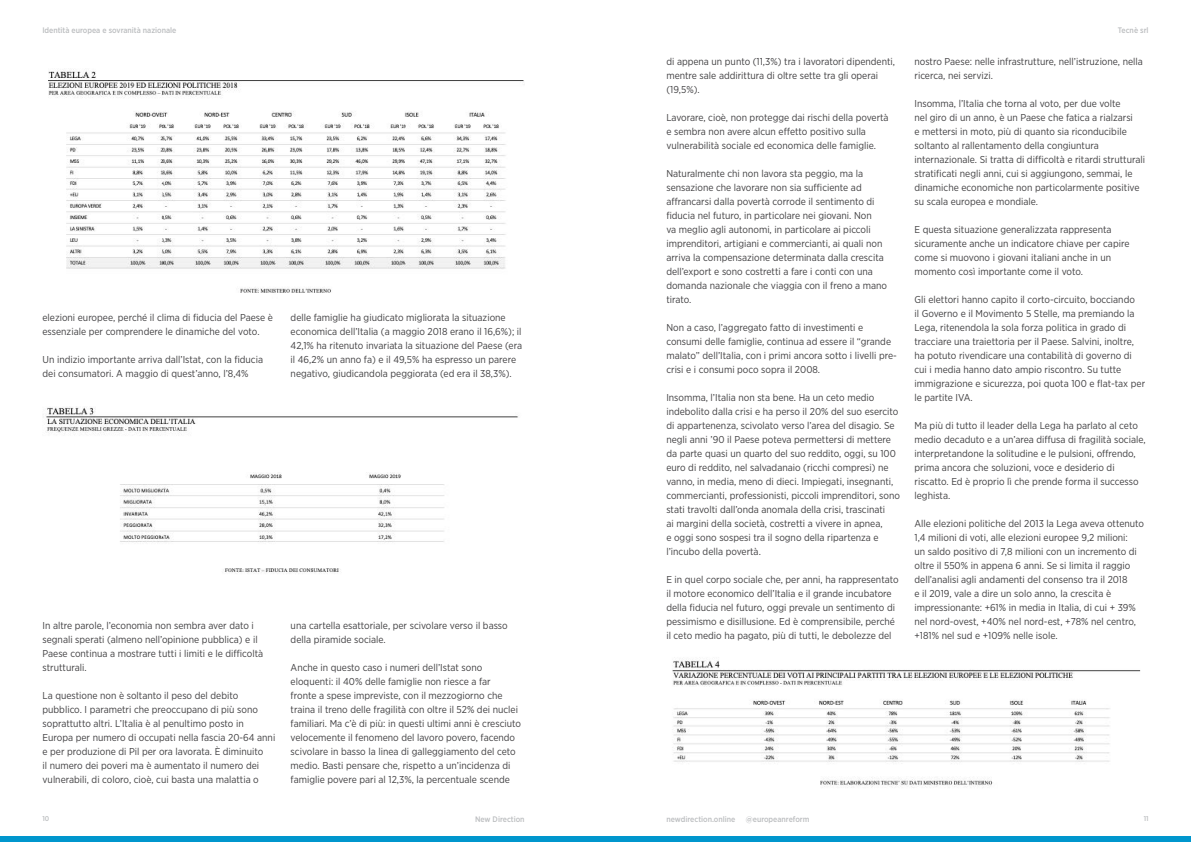
<style>
.page{position:relative;width:1191px;height:842px;background:#fff}
.page>*{position:absolute;margin:0;border:0;box-sizing:border-box;transform-origin:0 0}
.t1{font:10px/14px "Gotham Narrow";color:#414042}
.t2{font:500 8px "Gotham Narrow";color:#bcbec0}
.t3{font:500 7px "Gotham Narrow";color:#bcbec0}
</style>
<div class="page">
<div style="left:0;top:836px;width:1191px;height:6px;background:#0096cd"></div>
<img style="left:48px;top:69px;width:476px;height:224px">
<img style="left:43px;top:406px;width:475px;height:167px">
<img style="left:672px;top:660px;width:469px;height:128px">
<p class="t2" style="left:42px;top:25px;width:135px">Identità europea e sovranità nazionale</p>
<p class="t2" style="left:1117px;top:25px;width:32px">Tecnè srl</p>
<p class="t1" style="left:43px;top:310px;width:232px">elezioni europee, perché il clima di fiducia del Paese è essenziale per comprendere le dinamiche del voto.</p>
<p class="t1" style="left:43px;top:352px;width:222px">Un indizio importante arriva dall’Istat, con la fiducia dei consumatori. A maggio di quest’anno, l’8,4%</p>
<p class="t1" style="left:291px;top:310px;width:233px">delle famiglie ha giudicato migliorata la situazione economica dell’Italia (a maggio 2018 erano il 16,6%); il 42,1% ha ritenuto invariata la situazione del Paese (era il 46,2% un anno fa) e il 49,5% ha espresso un parere negativo, giudicandola peggiorata (ed era il 38,3%).</p>
<p class="t1" style="left:43px;top:618px;width:222px">In altre parole, l’economia non sembra aver dato i segnali sperati (almeno nell’opinione pubblica) e il Paese continua a mostrare tutti i limiti e le difficoltà strutturali.</p>
<p class="t1" style="left:43px;top:688px;width:234px">La questione non è soltanto il peso del debito pubblico. I parametri che preoccupano di più sono soprattutto altri. L’Italia è al penultimo posto in Europa per numero di occupati nella fascia 20-64 anni e per produzione di Pil per ora lavorata. È diminuito<br>il numero dei poveri ma è aumentato il numero dei vulnerabili, di coloro, cioè, cui basta una malattia o</p>
<p class="t1" style="left:291px;top:618px;width:219px">una cartella esattoriale, per scivolare verso il basso della piramide sociale.</p>
<p class="t1" style="left:291px;top:660px;width:232px">Anche in questo caso i numeri dell’Istat sono eloquenti: il 40% delle famiglie non riesce a far<br>fronte a spese impreviste, con il mezzogiorno che traina il treno delle fragilità con oltre il 52% dei nuclei familiari. Ma c’è di più: in questi ultimi anni è cresciuto velocemente il fenomeno del lavoro povero, facendo scivolare in basso la linea di galleggiamento del ceto medio. Basti pensare che, rispetto a un’incidenza di famiglie povere pari al 12,3%, la percentuale scende</p>
<p class="t1" style="left:666px;top:54px;width:230px">di appena un punto (11,3%) tra i lavoratori dipendenti, mentre sale addirittura di oltre sette tra gli operai (19,5%).</p>
<p class="t1" style="left:666px;top:110px;width:224px">Lavorare, cioè, non protegge dai rischi della povertà e sembra non avere alcun effetto positivo sulla vulnerabilità sociale ed economica delle famiglie.</p>
<p class="t1" style="left:666px;top:166px;width:222px">Naturalmente chi non lavora sta peggio, ma la sensazione che lavorare non sia sufficiente ad affrancarsi dalla povertà corrode il sentimento di fiducia nel futuro, in particolare nei giovani. Non<br>va meglio agli autonomi, in particolare ai piccoli imprenditori, artigiani e commercianti, ai quali non arriva la compensazione determinata dalla crescita dell’export e sono costretti a fare i conti con una domanda nazionale che viaggia con il freno a mano tirato.</p>
<p class="t1" style="left:666px;top:320px;width:232px">Non a caso, l’aggregato fatto di investimenti e consumi delle famiglie, continua ad essere il “grande malato” dell’Italia, con i primi ancora sotto i livelli pre&shy;crisi e i consumi poco sopra il 2008.</p>
<p class="t1" style="left:666px;top:390px;width:235px">Insomma, l’Italia non sta bene. Ha un ceto medio indebolito dalla crisi e ha perso il 20% del suo esercito di appartenenza, scivolato verso l’area del disagio. Se negli anni ’90 il Paese poteva permettersi di mettere da parte quasi un quarto del suo reddito, oggi, su 100 euro di reddito, nel salvadanaio (ricchi compresi) ne vanno, in media, meno di dieci. Impiegati, insegnanti, commercianti, professionisti, piccoli imprenditori, sono stati travolti dall’onda anomala della crisi, trascinati<br>ai margini della società, costretti a vivere in apnea,<br>e oggi sono sospesi tra il sogno della ripartenza e l’incubo della povertà.</p>
<p class="t1" style="left:666px;top:572px;width:234px">E in quel corpo sociale che, per anni, ha rappresentato il motore economico dell’Italia e il grande incubatore della fiducia nel futuro, oggi prevale un sentimento di pessimismo e disillusione. Ed è comprensibile, perché il ceto medio ha pagato, più di tutti, le debolezze del</p>
<p class="t1" style="left:914px;top:54px;width:230px">nostro Paese: nelle infrastrutture, nell’istruzione, nella ricerca, nei servizi.</p>
<p class="t1" style="left:914px;top:96px;width:232px">Insomma, l’Italia che torna al voto, per due volte<br>nel giro di un anno, è un Paese che fatica a rialzarsi<br>e mettersi in moto, più di quanto sia riconducibile soltanto al rallentamento della congiuntura internazionale. Si tratta di difficoltà e ritardi strutturali stratificati negli anni, cui si aggiungono, semmai, le dinamiche economiche non particolarmente positive su scala europea e mondiale.</p>
<p class="t1" style="left:914px;top:222px;width:216px">E questa situazione generalizzata rappresenta sicuramente anche un indicatore chiave per capire come si muovono i giovani italiani anche in un momento così importante come il voto.</p>
<p class="t1" style="left:914px;top:292px;width:232px">Gli elettori hanno capito il corto-circuito, bocciando<br>il Governo e il Movimento 5 Stelle, ma premiando la Lega, ritenendola la sola forza politica in grado di tracciare una traiettoria per il Paese. Salvini, inoltre, ha potuto rivendicare una contabilità di governo di cui i media hanno dato ampio riscontro. Su tutte immigrazione e sicurezza, poi quota 100 e flat-tax per le partite IVA.</p>
<p class="t1" style="left:914px;top:418px;width:233px">Ma più di tutto il leader della Lega ha parlato al ceto medio decaduto e a un’area diffusa di fragilità sociale, interpretandone la solitudine e le pulsioni, offrendo, prima ancora che soluzioni, voce e desiderio di riscatto. Ed è proprio lì che prende forma il successo leghista.</p>
<p class="t1" style="left:914px;top:516px;width:231px">Alle elezioni politiche del 2013 la Lega aveva ottenuto 1,4 milioni di voti, alle elezioni europee 9,2 milioni:<br>un saldo positivo di 7,8 milioni con un incremento di oltre il 550% in appena 6 anni. Se si limita il raggio dell’analisi agli andamenti del consenso tra il 2018<br>e il 2019, vale a dire un solo anno, la crescita è impressionante: +61% in media in Italia, di cui + 39% nel nord-ovest, +40% nel nord-est, +78% nel centro, +181% nel sud e +109% nelle isole.</p>
<p class="t3" style="left:42px;top:814px;width:8px">10</p>
<p class="t2" style="left:475px;top:814px;width:51px">New Direction</p>
<p class="t2" style="left:666px;top:814px;width:70px">newdirection.online</p>
<p class="t2" style="left:746px;top:814px;width:65px">@europeanreform</p>
<p class="t3" style="left:1143px;top:814px;width:6px">11</p>
</div>
